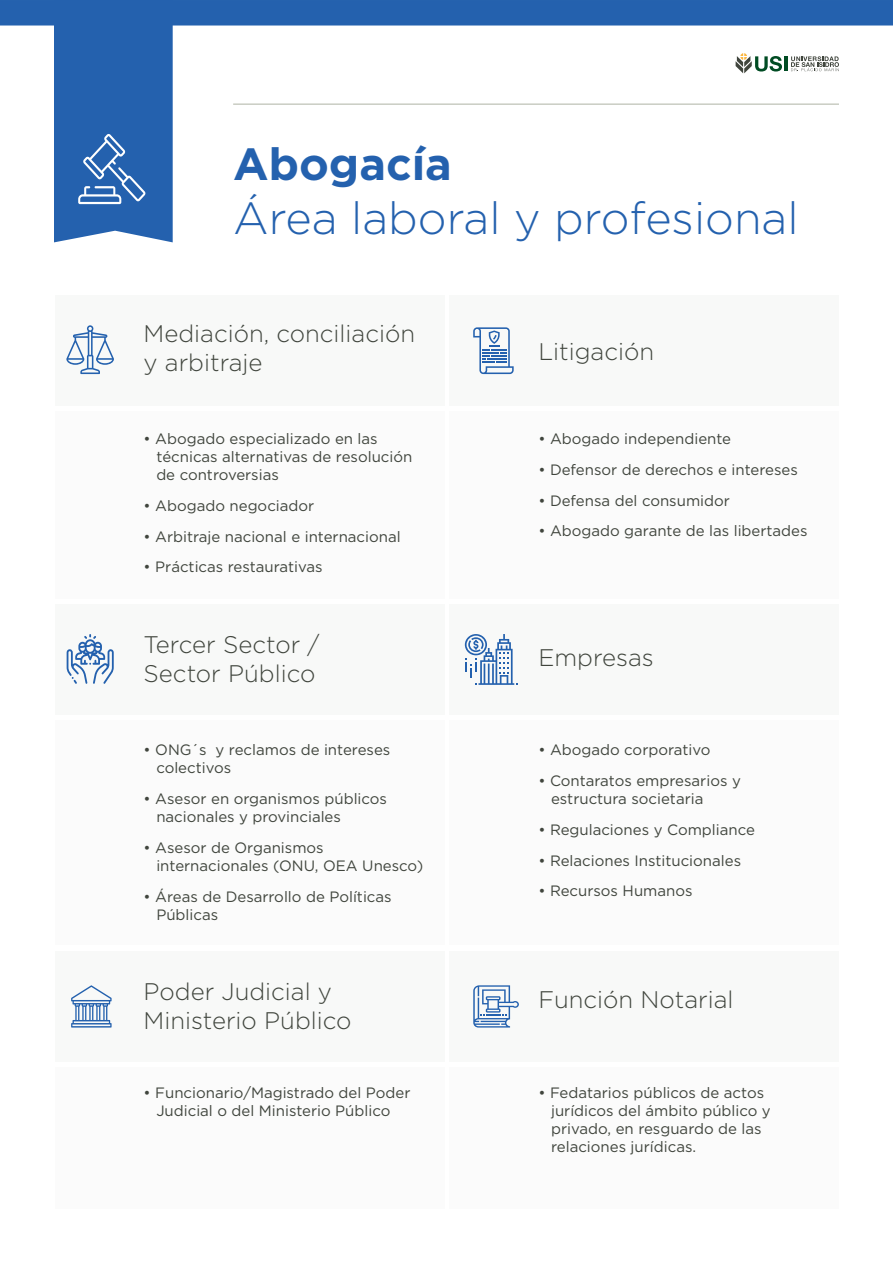
<style>
.page{position:relative;width:893px;height:1263px;background:#fff}
.page>*{position:absolute;margin:0;border:0;box-sizing:border-box;transform-origin:0 0}
.t1{font:300 45px "Gotham";color:#2461ae}
.t2{font:700 45px "Gotham";color:#2461ae}
.t3{font:300 24px/28.8px "Gotham";color:#40453d}
.t4{font:15px/18px "Gotham";color:#40453d}
</style>
<div class="page">
<div style="left:55px;top:295px;width:389px;height:111px;background:#f8f9f8"></div>
<div style="left:55px;top:604px;width:389px;height:111px;background:#f8f9f8"></div>
<div style="left:55px;top:951px;width:389px;height:111px;background:#f8f9f8"></div>
<div style="left:450px;top:295px;width:389px;height:111px;background:#f8f9f8"></div>
<div style="left:450px;top:604px;width:389px;height:111px;background:#f8f9f8"></div>
<div style="left:450px;top:951px;width:389px;height:111px;background:#f8f9f8"></div>
<div style="left:55px;top:411px;width:389px;height:187px;background:#fbfbfb"></div>
<div style="left:55px;top:720px;width:389px;height:225px;background:#fbfbfb"></div>
<div style="left:55px;top:1067px;width:389px;height:142px;background:#fbfbfb"></div>
<div style="left:450px;top:411px;width:389px;height:187px;background:#fbfbfb"></div>
<div style="left:450px;top:720px;width:389px;height:225px;background:#fbfbfb"></div>
<div style="left:450px;top:1067px;width:389px;height:142px;background:#fbfbfb"></div>
<div style="left:0;top:0;width:893px;height:26px;background:#2461ae"></div>
<svg style="left:791px;top:56px;width:48px;height:16px"></svg>
<hr style="left:784px;top:56px;width:3px;height:15px;background:#004c23">
<svg style="left:736px;top:53px;width:46px;height:20px"></svg>
<svg style="left:54px;top:25px;width:119px;height:217px;background:#316ab2"></svg>
<hr style="left:233px;top:103px;width:606px;height:2px;background:#c9ccc3">
<svg style="left:473px;top:985px;width:46px;height:42px"></svg>
<svg style="left:66px;top:325px;width:48px;height:49px"></svg>
<svg style="left:473px;top:327px;width:41px;height:47px"></svg>
<svg style="left:465px;top:634px;width:53px;height:51px"></svg>
<svg style="left:67px;top:634px;width:47px;height:50px"></svg>
<svg style="left:71px;top:985px;width:41px;height:42px"></svg>
<h1 class="t2" style="left:233px;top:138px;width:220px">Abogacía</h1>
<h1 class="t1" style="left:233px;top:190px;width:567px">Área laboral y profesional</h1>
<h2 class="t3" style="left:144px;top:318px;width:273px">Mediación, conciliación y arbitraje</h2>
<p class="t4" style="left:156px;top:430px;width:258px;text-indent:-13px">• Abogado especializado en las técnicas alternativas de resolución de controversias</p>
<p class="t4" style="left:144px;top:496px;width:172px">• Abogado negociador</p>
<p class="t4" style="left:144px;top:527px;width:259px">• Arbitraje nacional e internacional</p>
<p class="t4" style="left:144px;top:558px;width:181px">• Prácticas restaurativas</p>
<h2 class="t3" style="left:144px;top:630px;width:177px">Tercer Sector /<br>Sector Público</h2>
<p class="t4" style="left:156px;top:741px;width:236px;text-indent:-13px">• ONG´s y reclamos de intereses colectivos</p>
<p class="t4" style="left:156px;top:790px;width:232px;text-indent:-13px">• Asesor en organismos públicos nacionales y provinciales</p>
<p class="t4" style="left:156px;top:838px;width:269px;text-indent:-13px">• Asesor de Organismos internacionales (ONU, OEA Unesco)</p>
<p class="t4" style="left:156px;top:887px;width:237px;text-indent:-13px">• Áreas de Desarrollo de Políticas<br>Públicas</p>
<h2 class="t3" style="left:144px;top:977px;width:209px">Poder Judicial y<br>Ministerio Público</h2>
<p class="t4" style="left:144px;top:1083px;width:268px;text-align:center">• Funcionario/Magistrado del Poder<br>Judicial o del Ministerio Público</p>
<h2 class="t3" style="left:538px;top:337px;width:117px">Litigación</h2>
<p class="t4" style="left:538px;top:429px;width:194px">• Abogado independiente</p>
<p class="t4" style="left:538px;top:460px;width:261px">• Defensor de derechos e intereses</p>
<p class="t4" style="left:538px;top:491px;width:193px">• Defensa del consumidor</p>
<p class="t4" style="left:538px;top:522px;width:271px">• Abogado garante de las libertades</p>
<h2 class="t3" style="left:538px;top:642px;width:117px">Empresas</h2>
<p class="t4" style="left:538px;top:741px;width:174px">• Abogado corporativo</p>
<p class="t4" style="left:551px;top:771px;width:191px;text-indent:-13px">• Contaratos empresarios y estructura societaria</p>
<p class="t4" style="left:538px;top:820px;width:218px">• Regulaciones y Compliance</p>
<p class="t4" style="left:538px;top:851px;width:204px">• Relaciones Institucionales</p>
<p class="t4" style="left:538px;top:882px;width:156px">• Recursos Humanos</p>
<h2 class="t3" style="left:538px;top:984px;width:197px">Función Notarial</h2>
<p class="t4" style="left:551px;top:1083px;width:221px;text-indent:-13px">• Fedatarios públicos de actos jurídicos del ámbito público y privado, en resguardo de las relaciones jurídicas.</p>
</div>
